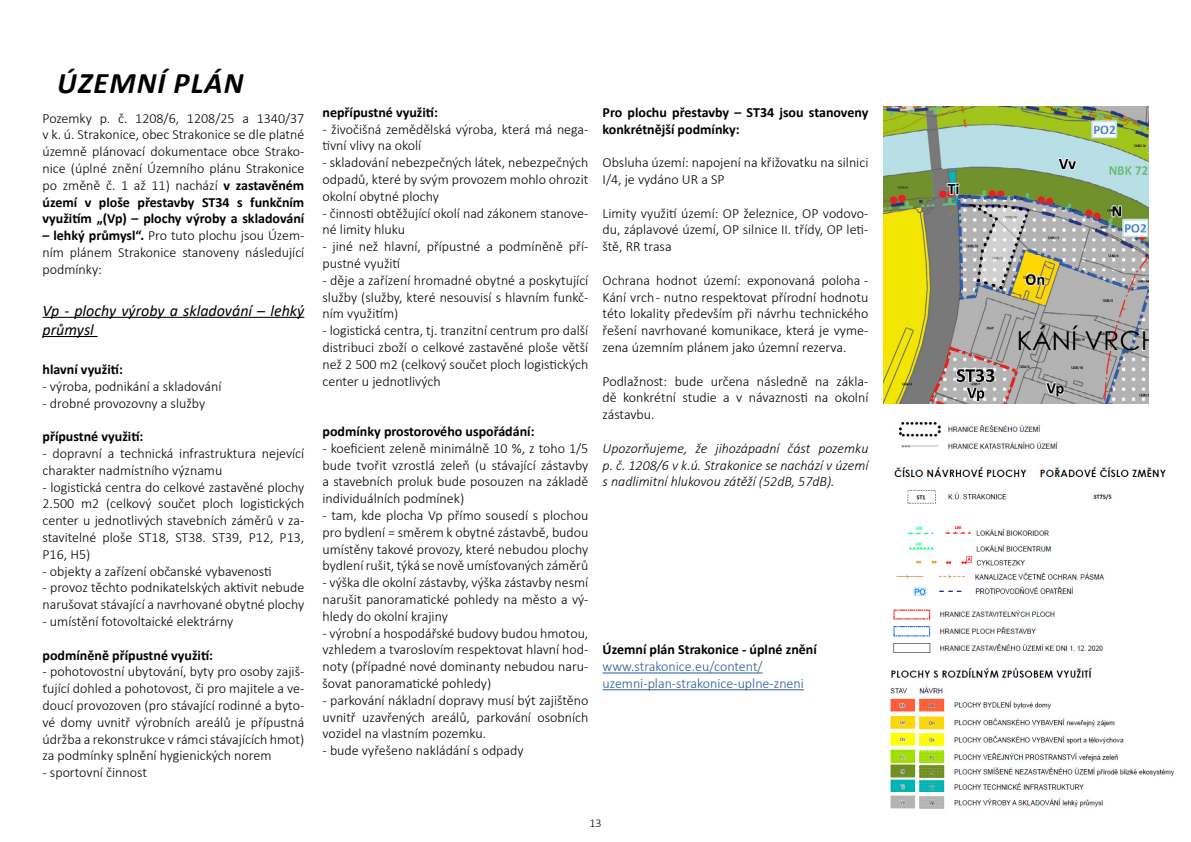
<style>
.page{position:relative;width:1191px;height:842px;background:#fff}
.page>*{position:absolute;margin:0;border:0;box-sizing:border-box;transform-origin:0 0}
.t1{font:italic 700 30px "Calibri";letter-spacing:.04em;color:#000}
.t2{font:italic 16px/19.2px "Calibri";color:#000}
.t3{font:300 14px/16.8px "Calibri";color:#000;text-align:justify}
.t4{font:700 14px/16.8px "Calibri";color:#000}
.t5{font:italic 300 14px/16.8px "Calibri";color:#000;text-align:justify}
.t6{font:300 14px/16.8px "Calibri";color:#275b9b}
.t7{font:300 12px "Calibri";color:#000}
.s1{font-weight:700}
</style>
<div class="page">
<img style="left:883px;top:106px;width:265px;height:298px">
<img style="left:896px;top:422px;width:162px;height:27px">
<img style="left:893px;top:609px;width:210px;height:44px">
<img style="left:894px;top:467px;width:133px;height:37px">
<img style="left:1040px;top:467px;width:126px;height:33px">
<img style="left:890px;top:667px;width:234px;height:95px">
<img style="left:890px;top:764px;width:285px;height:45px">
<img style="left:915px;top:556px;width:110px;height:10px">
<img style="left:908px;top:526px;width:143px;height:26px">
<img style="left:939px;top:586px;width:135px;height:9px">
<img style="left:896px;top:572px;width:208px;height:8px">
<img style="left:913px;top:587px;width:13px;height:9px">
<svg style="left:962px;top:203px;width:69px;height:89px;background:#b5b4a8"></svg>
<hr style="left:43px;top:317px;width:261px;height:1px;background:#000">
<hr style="left:43px;top:336px;width:54px;height:1px;background:#000">
<hr style="left:602px;top:673px;width:160px;height:1px;background:#275b9b">
<hr style="left:602px;top:689px;width:202px;height:1px;background:#275b9b">
<h1 class="t1" style="left:57px;top:62px;width:188px">ÚZEMNÍ PLÁN</h1>
<p class="t3" style="left:43px;top:109px;width:263px">Pozemky p. č. 1208/6, 1208/25 a 1340/37 v k. ú. Strakonice, obec Strakonice se dle platné územně plánovací dokumentace obce Strako&shy;nice (úplné znění Územního plánu Strakonice po změně č. 1 až 11) nachází <span class="s1">v zastavěném území v ploše přestavby ST34 s funkčním využitím „(Vp) – plochy výroby a skladování</span></p>
<p class="t3" style="left:43px;top:227px;width:263px"><span class="s1">– lehký průmysl“.</span> Pro tuto plochu jsou Územ&shy;ním plánem Strakonice stanoveny následující podmínky:</p>
<p class="t2" style="left:43px;top:300px;width:263px">Vp - plochy výroby a skladování – lehký průmysl</p>
<p class="t4" style="left:43px;top:361px;width:82px">hlavní využití:</p>
<p class="t3" style="left:43px;top:378px;width:180px">- výroba, podnikání a skladování</p>
<p class="t3" style="left:43px;top:394px;width:164px">- drobné provozovny a služby</p>
<p class="t4" style="left:43px;top:428px;width:102px">přípustné využití:</p>
<p class="t3" style="left:43px;top:445px;width:263px">- dopravní a technická infrastruktura nejevící charakter nadmístního významu</p>
<p class="t3" style="left:43px;top:478px;width:263px">- logistická centra do celkové zastavěné plochy 2.500 m2 (celkový součet ploch logistických center u jednotlivých stavebních záměrů v za&shy;stavitelné ploše ST18, ST38. ST39, P12, P13, P16, H5)</p>
<p class="t3" style="left:43px;top:562px;width:231px">- objekty a zařízení občanské vybavenosti</p>
<p class="t3" style="left:43px;top:579px;width:263px">- provoz těchto podnikatelských aktivit nebude narušovat stávající a navrhované obytné plochy</p>
<p class="t3" style="left:43px;top:613px;width:192px">- umístění fotovoltaické elektrárny</p>
<p class="t4" style="left:43px;top:646px;width:172px">podmíněně přípustné využití:</p>
<p class="t3" style="left:43px;top:663px;width:263px">- pohotovostní ubytování, byty pro osoby zajiš&shy;ťující dohled a pohotovost, či pro majitele a ve&shy;doucí provozoven (pro stávající rodinné a byto&shy;vé domy uvnitř výrobních areálů je přípustná údržba a rekonstrukce v rámci stávajících hmot) za podmínky splnění hygienických norem</p>
<p class="t3" style="left:43px;top:764px;width:106px">- sportovní činnost</p>
<p class="t4" style="left:322px;top:103px;width:117px">nepřípustné využití:</p>
<p class="t3" style="left:322px;top:120px;width:267px">- živočišná zemědělská výroba, která má nega&shy;tivní vlivy na okolí</p>
<p class="t3" style="left:322px;top:154px;width:267px">- skladování nebezpečných látek, nebezpečných odpadů, které by svým provozem mohlo ohrozit okolní obytné plochy</p>
<p class="t3" style="left:322px;top:204px;width:267px">- činnosti obtěžující okolí nad zákonem stanove&shy;né limity hluku</p>
<p class="t3" style="left:322px;top:238px;width:267px">- jiné než hlavní, přípustné a podmíněně pří&shy;pustné využití</p>
<p class="t3" style="left:322px;top:272px;width:267px">- děje a zařízení hromadné obytné a poskytující služby (služby, které nesouvisí s hlavním funkč&shy;ním využitím)</p>
<p class="t3" style="left:322px;top:322px;width:267px">- logistická centra, tj. tranzitní centrum pro další distribuci zboží o celkové zastavěné ploše větší než 2 500 m2 (celkový součet ploch logistických center u jednotlivých</p>
<p class="t4" style="left:322px;top:423px;width:213px">podmínky prostorového uspořádání:</p>
<p class="t3" style="left:322px;top:440px;width:267px">- koeficient zeleně minimálně 10 %, z toho 1/5 bude tvořit vzrostlá zeleň (u stávající zástavby a stavebních proluk bude posouzen na základě individuálních podmínek)</p>
<p class="t3" style="left:322px;top:507px;width:267px">- tam, kde plocha Vp přímo sousedí s plochou pro bydlení = směrem k obytné zástavbě, budou umístěny takové provozy, které nebudou plochy bydlení rušit, týká se nově umísťovaných záměrů</p>
<p class="t3" style="left:322px;top:574px;width:267px">- výška dle okolní zástavby, výška zástavby nesmí narušit panoramatické pohledy na město a vý&shy;hledy do okolní krajiny</p>
<p class="t3" style="left:322px;top:624px;width:267px">- výrobní a hospodářské budovy budou hmotou, vzhledem a tvaroslovím respektovat hlavní hod&shy;noty (případné nové dominanty nebudou naru&shy;šovat panoramatické pohledy)</p>
<p class="t3" style="left:322px;top:692px;width:267px">- parkování nákladní dopravy musí být zajištěno uvnitř uzavřených areálů, parkování osobních vozidel na vlastním pozemku.</p>
<p class="t3" style="left:322px;top:742px;width:202px">- bude vyřešeno nakládání s odpady</p>
<p class="t4" style="left:602px;top:103px;width:267px">Pro plochu přestavby – ST34 jsou stanoveny konkrétnější podmínky:</p>
<p class="t3" style="left:602px;top:154px;width:267px">Obsluha území: napojení na křižovatku na silnici<br>I/4, je vydáno UR a SP</p>
<p class="t3" style="left:602px;top:204px;width:267px">Limity využití území: OP železnice, OP vodovo&shy;du, záplavové území, OP silnice II. třídy, OP leti&shy;ště, RR trasa</p>
<p class="t3" style="left:602px;top:272px;width:267px">Ochrana hodnot území: exponovaná poloha - Kání vrch - nutno respektovat přírodní hodnotu této lokality především při návrhu technického řešení navrhované komunikace, která je vyme&shy;zena územním plánem jako územní rezerva.</p>
<p class="t3" style="left:602px;top:372px;width:267px">Podlažnost: bude určena následně na zákla&shy;dě konkrétní studie a v návaznosti na okolní zástavbu.</p>
<p class="t5" style="left:602px;top:440px;width:267px">Upozorňujeme, že jihozápadní část pozemku p. č. 1208/6 v k.ú. Strakonice se nachází v území s nadlimitní hlukovou zátěží (52dB, 57dB).</p>
<p class="t4" style="left:602px;top:641px;width:216px">Územní plán Strakonice - úplné znění</p>
<p class="t6" style="left:602px;top:658px;width:203px">www.strakonice.eu/content/ uzemni-plan-strakonice-uplne-zneni</p>
<p class="t7" style="left:589px;top:816px;width:14px">13</p>
</div>
